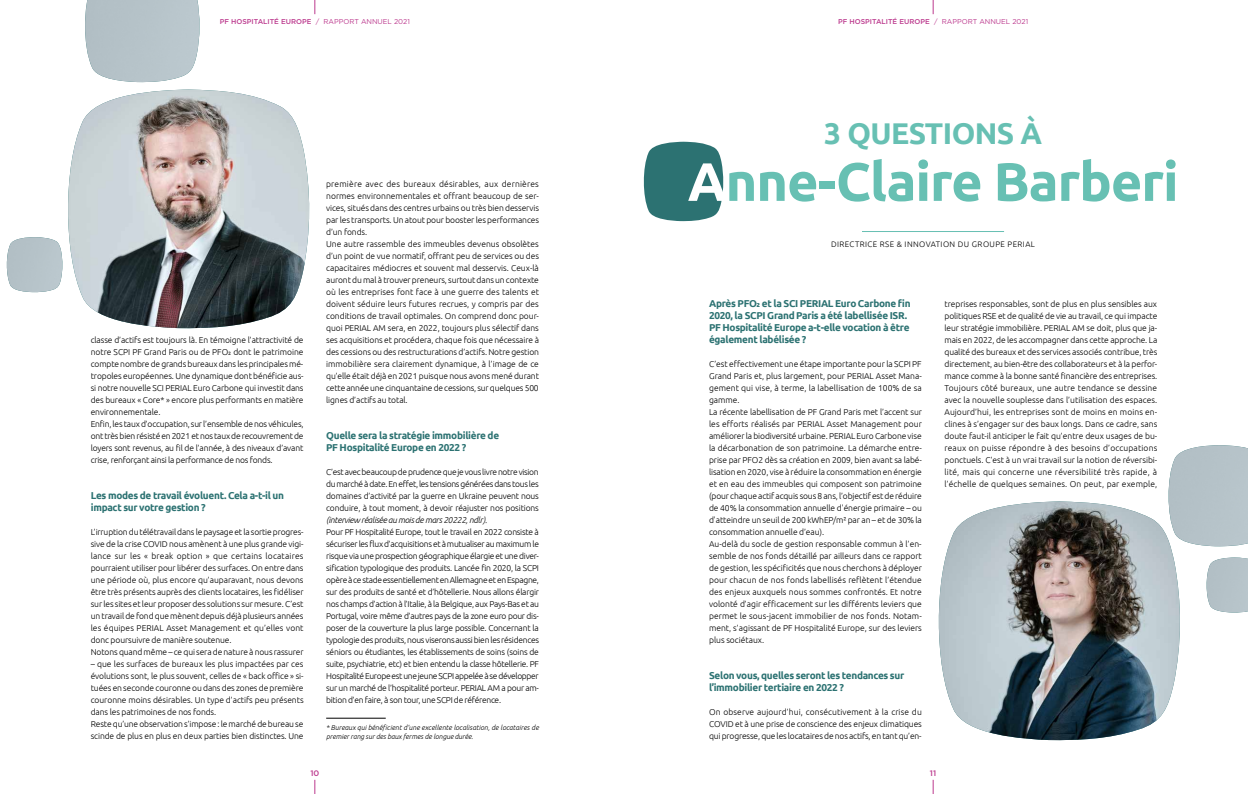
<style>
.page{position:relative;width:1248px;height:794px;background:#fff}
.page>*{position:absolute;margin:0;border:0;box-sizing:border-box;transform-origin:0 0}
.t1{font:700 54px "Ubuntu";letter-spacing:-.02em;color:#67c0b3}
.t2{font:700 30px "Ubuntu";letter-spacing:-.02em;color:#67c0b3}
.t3{font:700 10px/12px "Ubuntu";letter-spacing:-.03em;color:#2c7272}
.t4{font:300 8.5px/12px "Ubuntu";letter-spacing:-.01em;color:#000}
.t5{font:italic 300 8.5px "Ubuntu";letter-spacing:-.03em;color:#000}
.t6{font:300 8px "Ubuntu";letter-spacing:.05em;color:#000}
.t7{font:500 8px "Gotham";color:#bc3a8e}
.t8{font:italic 300 7px/9px "Ubuntu";letter-spacing:.005em;color:#000}
.t9{font:500 7px "Gotham";color:#bc3a8e}
.s1{font-weight:400}
.s2{color:#fff}
</style>
<div class="page">
<img style="left:68px;top:90px;width:242px;height:238px">
<img style="left:938px;top:501px;width:242px;height:239px">
<img style="left:85px;top:0;width:115px;height:82px">
<img style="left:1167px;top:445px;width:80px;height:101px">
<img style="left:6px;top:237px;width:57px;height:55px">
<img style="left:1206px;top:557px;width:41px;height:55px">
<svg style="left:643px;top:142px;width:80px;height:79px"></svg>
<hr style="left:861px;top:231px;width:142px;height:1px;background:#67c0b3">
<hr style="left:326px;top:718px;width:60px;height:1px;background:#000">
<svg style="left:314px;top:780px;width:1px;height:14px"></svg>
<svg style="left:314px;top:0;width:1px;height:14px"></svg>
<svg style="left:932px;top:0;width:1px;height:14px"></svg>
<svg style="left:932px;top:780px;width:1px;height:14px"></svg>
<p class="t9" style="left:220px;top:17px;width:192px">PF HOSPITALITÉ EUROPE <span class="s1">/ RAPPORT ANNUEL 2021</span></p>
<p class="t9" style="left:838px;top:17px;width:192px">PF HOSPITALITÉ EUROPE <span class="s1">/ RAPPORT ANNUEL 2021</span></p>
<p class="t4" style="left:91px;top:333px;width:214px">classe d’actifs est toujours là. En témoigne l’attractivité de notre SCPI PF Grand Paris ou de PFO₂ dont le patrimoine compte nombre de grands bureaux dans les principales mé&shy;tropoles européennes. Une dynamique dont bénéficie aus&shy;si notre nouvelle SCI PERIAL Euro Carbone qui investit dans des bureaux « Core* » encore plus performants en matière environnementale.<br>Enfin, les taux d’occupation, sur l’ensemble de nos véhicules, ont très bien résisté en 2021 et nos taux de recouvrement de loyers sont revenus, au fil de l’année, à des niveaux d’avant crise, renforçant ainsi la performance de nos fonds.</p>
<p class="t3" style="left:91px;top:489px;width:195px">Les modes de travail évoluent. Cela a-t-il un impact sur votre gestion ?</p>
<p class="t4" style="left:91px;top:525px;width:214px">L’irruption du télétravail dans le paysage et la sortie progres&shy;sive de la crise COVID nous amènent à une plus grande vigi&shy;lance sur les « break option » que certains locataires pourraient utiliser pour libérer des surfaces. On entre dans une période où, plus encore qu’auparavant, nous devons être très présents auprès des clients locataires, les fidéliser sur les sites et leur proposer des solutions sur mesure. C’est un travail de fond que mènent depuis déjà plusieurs années les équipes PERIAL Asset Management et qu’elles vont donc poursuivre de manière soutenue.<br>Notons quand même – ce qui sera de nature à nous rassurer</p>
<p class="t4" style="left:91px;top:657px;width:214px">– que les surfaces de bureaux les plus impactées par ces évolutions sont, le plus souvent, celles de « back office » si&shy;tuées en seconde couronne ou dans des zones de première couronne moins désirables. Un type d’actifs peu présents dans les patrimoines de nos fonds.<br>Reste qu’une observation s’impose : le marché de bureau se scinde de plus en plus en deux parties bien distinctes. Une</p>
<p class="t4" style="left:326px;top:177px;width:214px">première avec des bureaux désirables, aux dernières normes environnementales et offrant beaucoup de ser&shy;vices, situés dans des centres urbains ou très bien desservis par les transports. Un atout pour booster les performances d’un fonds.<br>Une autre rassemble des immeubles devenus obsolètes d’un point de vue normatif, offrant peu de services ou des capacitaires médiocres et souvent mal desservis. Ceux-là auront du mal à trouver preneurs, surtout dans un contexte où les entreprises font face à une guerre des talents et doivent séduire leurs futures recrues, y compris par des conditions de travail optimales. On comprend donc pour&shy;quoi PERIAL AM sera, en 2022, toujours plus sélectif dans ses acquisitions et procédera, chaque fois que nécessaire à des cessions ou des restructurations d’actifs. Notre gestion immobilière sera clairement dynamique, à l’image de ce qu’elle était déjà en 2021 puisque nous avons mené durant cette année une cinquantaine de cessions, sur quelques 500 lignes d’actifs au total.</p>
<p class="t3" style="left:326px;top:429px;width:174px">Quelle sera la stratégie immobilière de<br>PF Hospitalité Europe en 2022 ?</p>
<p class="t4" style="left:326px;top:465px;width:214px;text-align:justify">C’est avec beaucoup de prudence que je vous livre notre vision du marché à date. En effet, les tensions générées dans tous les domaines d’activité par la guerre en Ukraine peuvent nous conduire, à tout moment, à devoir réajuster nos positions</p>
<p class="t5" style="left:326px;top:514px;width:162px">(interview réalisée au mois de mars 20222, ndlr).</p>
<p class="t4" style="left:326px;top:525px;width:214px;text-align:justify">Pour PF Hospitalité Europe, tout le travail en 2022 consiste à sécuriser les flux d’acquisitions et à mutualiser au maximum le risque via une prospection géographique élargie et une diver&shy;sification typologique des produits. Lancée fin 2020, la SCPI opère à ce stade essentiellement en Allemagne et en Espagne, sur des produits de santé et d’hôtellerie. Nous allons élargir nos champs d’action à l’Italie, à la Belgique, aux Pays-Bas et au Portugal, voire même d’autres pays de la zone euro pour dis&shy;poser de la couverture la plus large possible. Concernant la typologie des produits, nous viserons aussi bien les résidences séniors ou étudiantes, les établissements de soins (soins de suite, psychiatrie, etc) et bien entendu la classe hôtellerie. PF Hospitalité Europe est une jeune SCPI appelée à se développer sur un marché de l’hospitalité porteur. PERIAL AM a pour am&shy;bition d’en faire, à son tour, une SCPI de référence.</p>
<p class="t8" style="left:326px;top:722px;width:214px">* Bureaux qui bénéficient d’une excellente localisation, de locataires de premier rang sur des baux fermes de longue durée.</p>
<h2 class="t2" style="left:824px;top:115px;width:219px">3 QUESTIONS À</h2>
<h1 class="t1" style="left:687px;top:149px;width:492px"><span class="s2">A</span>nne-Claire Barberi</h1>
<p class="t6" style="left:831px;top:239px;width:205px">DIRECTRICE RSE &amp; INNOVATION DU GROUPE PERIAL</p>
<p class="t3" style="left:709px;top:297px;width:203px">Après PFO₂ et la SCI PERIAL Euro Carbone fin 2020, la SCPI Grand Paris a été labellisée ISR.<br>PF Hospitalité Europe a-t-elle vocation à être également labélisée ?</p>
<p class="t4" style="left:709px;top:357px;width:214px">C’est effectivement une étape importante pour la SCPI PF Grand Paris et, plus largement, pour PERIAL Asset Mana&shy;gement qui vise, à terme, la labellisation de 100% de sa gamme.<br>La récente labellisation de PF Grand Paris met l’accent sur les efforts réalisés par PERIAL Asset Management pour améliorer la biodiversité urbaine. PERIAL Euro Carbone vise la décarbonation de son patrimoine. La démarche entre&shy;prise par PFO2 dès sa création en 2009, bien avant sa labé&shy;lisation en 2020, vise à réduire la consommation en énergie et en eau des immeubles qui composent son patrimoine (pour chaque actif acquis sous 8 ans, l’objectif est de réduire de 40% la consommation annuelle d'énergie primaire – ou d'atteindre un seuil de 200 kWhEP/m² par an – et de 30% la consommation annuelle d’eau).<br>Au-delà du socle de gestion responsable commun à l’en&shy;semble de nos fonds détaillé par ailleurs dans ce rapport de gestion, les spécificités que nous cherchons à déployer pour chacun de nos fonds labellisés reflètent l’étendue des enjeux auxquels nous sommes confrontés. Et notre volonté d’agir efficacement sur les différents leviers que permet le sous-jacent immobilier de nos fonds. Notam&shy;ment, s’agissant de PF Hospitalité Europe, sur des leviers plus sociétaux.</p>
<p class="t3" style="left:709px;top:669px;width:197px">Selon vous, quelles seront les tendances sur l’immobilier tertiaire en 2022 ?</p>
<p class="t4" style="left:709px;top:705px;width:214px;text-align:justify">On observe aujourd’hui, consécutivement à la crise du COVID et à une prise de conscience des enjeux climatiques qui progresse, que les locataires de nos actifs, en tant qu’en-</p>
<p class="t4" style="left:944px;top:297px;width:214px;text-align:justify">treprises responsables, sont de plus en plus sensibles aux politiques RSE et de qualité de vie au travail, ce qui impacte leur stratégie immobilière. PERIAL AM se doit, plus que ja&shy;mais en 2022, de les accompagner dans cette approche. La qualité des bureaux et des services associés contribue, très directement, au bien-être des collaborateurs et à la perfor&shy;mance comme à la bonne santé financière des entreprises.<br>Toujours côté bureaux, une autre tendance se dessine avec la nouvelle souplesse dans l’utilisation des espaces.<br>Aujourd’hui, les entreprises sont de moins en moins en&shy;clines à s’engager sur des baux longs. Dans ce cadre, sans doute faut-il anticiper le fait qu’entre deux usages de bu&shy;reaux on puisse répondre à des besoins d’occupations ponctuels. C’est à un vrai travail sur la notion de réversibi&shy;lité, mais qui concerne une réversibilité très rapide, à l’échelle de quelques semaines. On peut, par exemple,</p>
<p class="t7" style="left:310px;top:767px;width:10px">10</p>
<p class="t7" style="left:929px;top:767px;width:8px">11</p>
</div>
